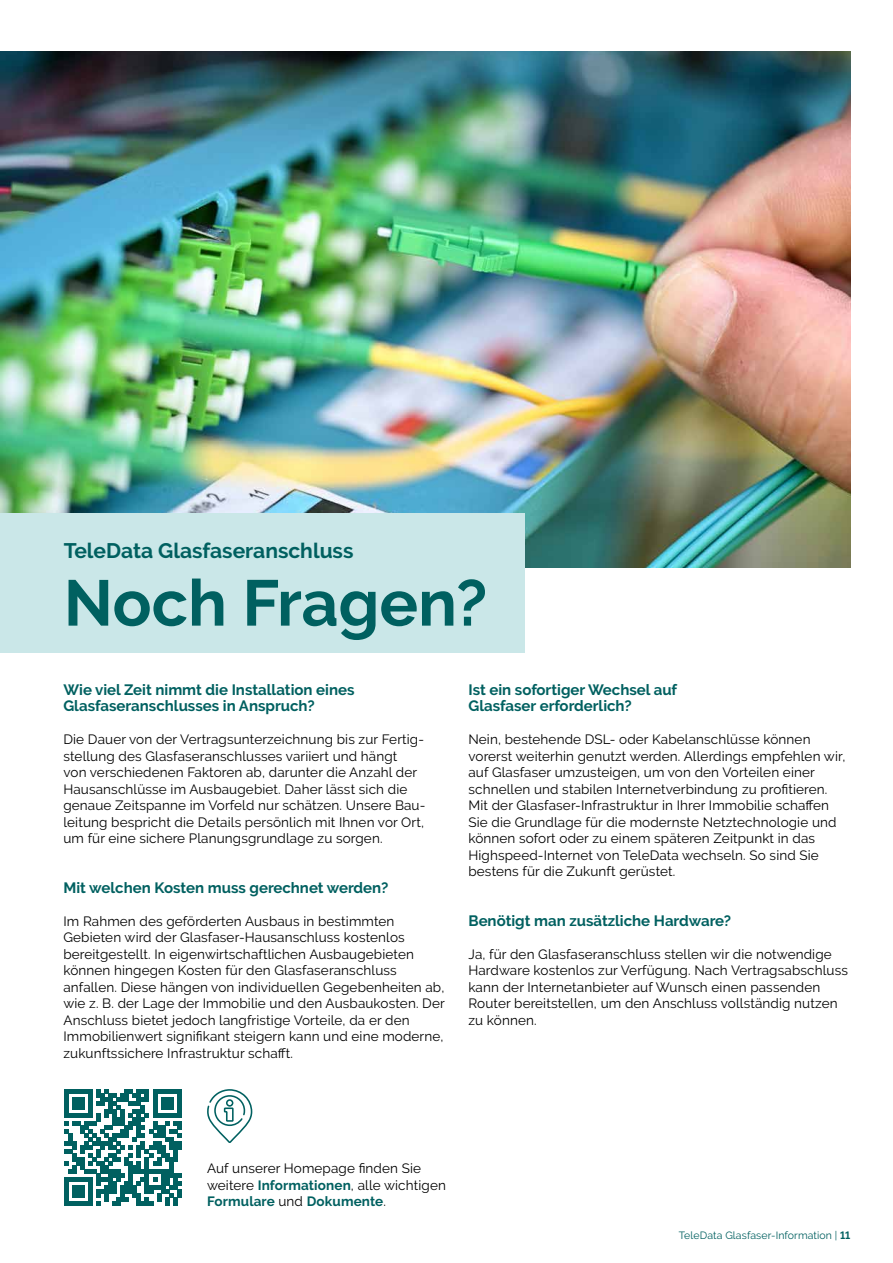
<style>
.page{position:relative;width:893px;height:1263px;background:#fff}
.page>*{position:absolute;margin:0;border:0;box-sizing:border-box;transform-origin:0 0}
.t1{font:700 64.5px "Raleway";color:#006060}
.t2{font:700 21px "Raleway";color:#006060}
.t3{font:700 15px/16.5px "Raleway";color:#006060}
.t4{font:13.5px/16.5px "Raleway";letter-spacing:.01em;color:#000}
.t5{font:10.5px "Raleway";letter-spacing:.01em;color:#006060}
.s1{font-weight:700;color:#006060}
.s2{font-weight:700}
</style>
<div class="page">
<img style="left:0;top:51px;width:850px;height:517px">
<div style="left:0;top:513px;width:524px;height:139px;background:#cae7e8"></div>
<svg style="left:65px;top:1089px;width:116px;height:116px"></svg>
<svg style="left:207px;top:1089px;width:45px;height:54px"></svg>
<h2 class="t2" style="left:64px;top:539px;width:291px">TeleData Glasfaseranschluss</h2>
<h1 class="t1" style="left:64px;top:566px;width:425px">Noch Fragen?</h1>
<p class="t3" style="left:63px;top:681px;width:293px">Wie viel Zeit nimmt die Installation eines<br>Glasfaseranschlusses in Anspruch?</p>
<p class="t4" style="left:63px;top:731px;width:364px">Die Dauer von der Vertragsunterzeichnung bis zur Fertig&shy;stellung des Glasfaseranschlusses variiert und hängt<br>von verschiedenen Faktoren ab, darunter die Anzahl der Hausanschlüsse im Ausbaugebiet. Daher lässt sich die genaue Zeitspanne im Vorfeld nur schätzen. Unsere Bau&shy;leitung bespricht die Details persönlich mit Ihnen vor Ort, um für eine sichere Planungsgrundlage zu sorgen.</p>
<p class="t3" style="left:63px;top:879px;width:326px">Mit welchen Kosten muss gerechnet werden?</p>
<p class="t4" style="left:63px;top:912px;width:383px">Im Rahmen des geförderten Ausbaus in bestimmten Gebieten wird der Glasfaser-Hausanschluss kostenlos bereitgestellt. In eigenwirtschaftlichen Ausbaugebieten können hingegen Kosten für den Glasfaseranschluss anfallen. Diese hängen von individuellen Gegebenheiten ab, wie z. B. der Lage der Immobilie und den Ausbaukosten. Der Anschluss bietet jedoch langfristige Vorteile, da er den Immobilienwert signifikant steigern kann und eine moderne, zukunftssichere Infrastruktur schafft.</p>
<p class="t3" style="left:468px;top:681px;width:210px">Ist ein sofortiger Wechsel auf<br>Glasfaser erforderlich?</p>
<p class="t4" style="left:468px;top:731px;width:378px">Nein, bestehende DSL- oder Kabelanschlüsse können vorerst weiterhin genutzt werden. Allerdings empfehlen wir, auf Glasfaser umzusteigen, um von den Vorteilen einer schnellen und stabilen Internetverbindung zu profitieren.<br>Mit der Glasfaser-Infrastruktur in Ihrer Immobilie schaffen Sie die Grundlage für die modernste Netztechnologie und können sofort oder zu einem späteren Zeitpunkt in das Highspeed-Internet von TeleData wechseln. So sind Sie bestens für die Zukunft gerüstet.</p>
<p class="t3" style="left:468px;top:912px;width:264px">Benötigt man zusätzliche Hardware?</p>
<p class="t4" style="left:468px;top:945px;width:381px">Ja, für den Glasfaseranschluss stellen wir die notwendige Hardware kostenlos zur Verfügung. Nach Vertragsabschluss kann der Internetanbieter auf Wunsch einen passenden Router bereitstellen, um den Anschluss vollständig nutzen zu können.</p>
<p class="t4" style="left:207px;top:1160px;width:240px">Auf unserer Homepage finden Sie weitere <span class="s1">Informationen</span>, alle wichtigen<br><span class="s1">Formulare</span> und <span class="s1">Dokumente</span>.</p>
<p class="t5" style="left:679px;top:1229px;width:173px">TeleData Glasfaser-Information | <span class="s2">11</span></p>
</div>
